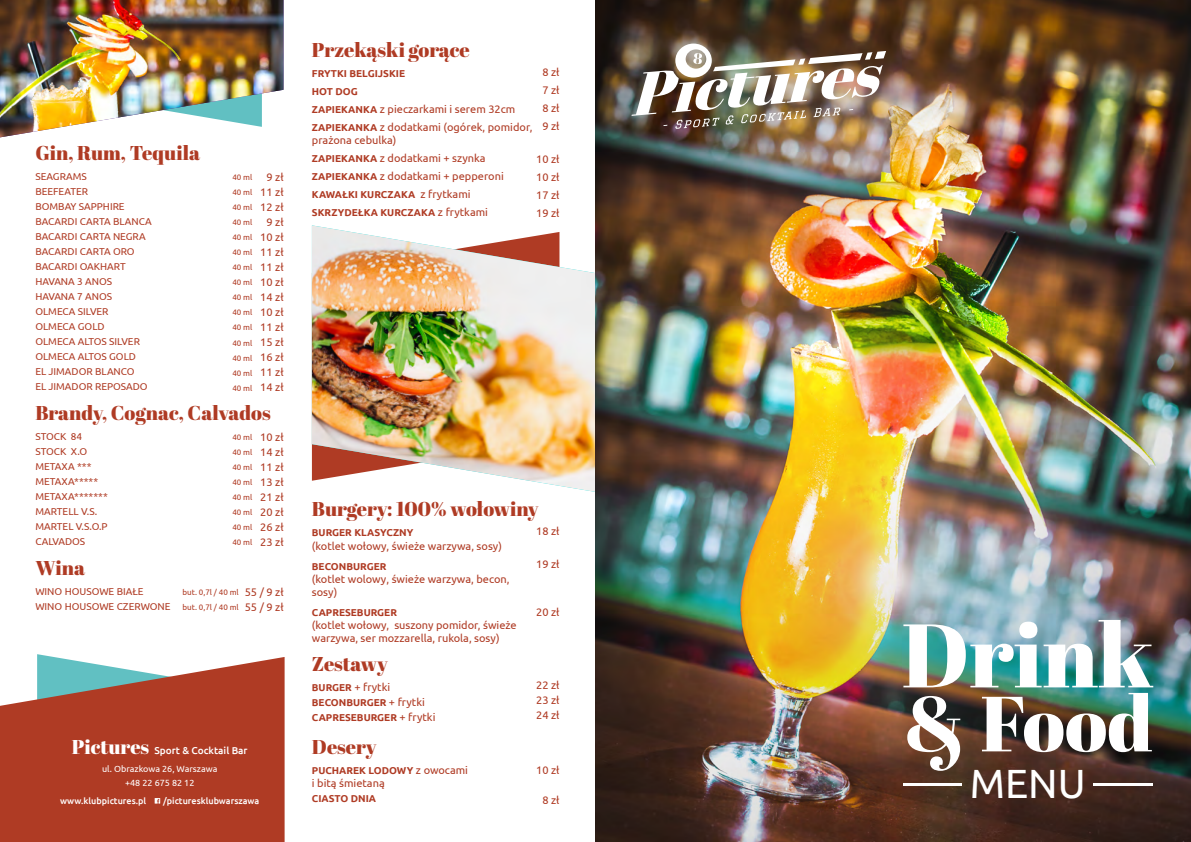
<style>
.page{position:relative;width:1191px;height:842px;background:#fff}
.page>*{position:absolute;margin:0;border:0;box-sizing:border-box;transform-origin:0 0}
.t1{font:89.9px "Abril Fatface";color:#fff}
.t2{font:77.9px "Abril Fatface";color:#fff}
.t3{font:40.5px "Ubuntu";color:#fff}
.t4{font:20px "Abril Fatface";color:#af3b24}
.t5{font:11px/15px "Ubuntu";color:#af3b24}
.t6{font:10px/15px "Ubuntu";color:#af3b24}
.t7{font:700 10px/18px "Ubuntu";color:#af3b24}
.t8{font:500 10px "Ubuntu";color:#fff}
.t9{font:500 9px "Ubuntu";color:#fff}
.t10{font:9px/14px "Ubuntu";color:#fff;text-align:center}
.t11{font:8px/15px "Ubuntu";color:#af3b24;text-align:justify}
.s1{font-family:"Abril Fatface";font-weight:400;font-size:20px}
.s2{font-weight:700;font-size:10px}
.s3{font-weight:400;font-size:11px}
</style>
<div class="page">
<svg style="left:0;top:657px;width:284px;height:185px;background:#b0513d"></svg>
<img style="left:312px;top:225px;width:283px;height:267px">
<img style="left:0;top:0;width:283px;height:137px">
<img style="left:595px;top:0;width:596px;height:842px">
<img style="left:631px;top:44px;width:255px;height:85px">
<hr style="left:903px;top:783px;width:58px;height:3px;background:#fff">
<hr style="left:1093px;top:783px;width:59px;height:3px;background:#fff">
<svg style="left:155px;top:798px;width:5px;height:6px"></svg>
<h3 class="t4" style="left:35px;top:139px;width:166px">Gin, Rum, Tequila</h3>
<p class="t6" style="left:35px;top:169px;width:118px">SEAGRAMS<br>BEEFEATER<br>BOMBAY SAPPHIRE<br>BACARDI CARTA BLANCA<br>BACARDI CARTA NEGRA<br>BACARDI CARTA ORO<br>BACARDI OAKHART<br>HAVANA 3 ANOS<br>HAVANA 7 ANOS<br>OLMECA SILVER<br>OLMECA GOLD<br>OLMECA ALTOS SILVER<br>OLMECA ALTOS GOLD<br>EL JIMADOR BLANCO<br>EL JIMADOR REPOSADO</p>
<h3 class="t4" style="left:35px;top:399px;width:237px">Brandy, Cognac, Calvados</h3>
<p class="t6" style="left:35px;top:429px;width:74px">STOCK 84<br>STOCK X.O<br>METAXA ***<br>METAXA*****<br>METAXA*******<br>MARTELL V.S.<br>MARTEL V.S.O.P<br>CALVADOS</p>
<h3 class="t4" style="left:35px;top:554px;width:51px">Wina</h3>
<p class="t6" style="left:35px;top:584px;width:137px">WINO HOUSOWE BIAŁE<br>WINO HOUSOWE CZERWONE</p>
<p class="t5" style="left:260px;top:169px;width:25px;text-align:center">9 zł<br>11 zł<br>12 zł<br>9 zł<br>10 zł<br>11 zł<br>11 zł<br>10 zł<br>14 zł<br>10 zł<br>11 zł<br>15 zł<br>16 zł<br>11 zł<br>14 zł</p>
<p class="t11" style="left:232px;top:170px;width:21px">40 ml 40 ml 40 ml 40 ml 40 ml 40 ml 40 ml 40 ml 40 ml 40 ml 40 ml 40 ml 40 ml 40 ml 40 ml</p>
<p class="t5" style="left:260px;top:429px;width:25px;text-align:justify">10 zł 14 zł 11 zł 13 zł 21 zł 20 zł 26 zł 23 zł</p>
<p class="t11" style="left:232px;top:430px;width:21px">40 ml 40 ml 40 ml 40 ml 40 ml 40 ml 40 ml 40 ml</p>
<p class="t5" style="left:245px;top:584px;width:40px">55 / 9 zł<br>55 / 9 zł</p>
<p class="t11" style="left:182px;top:584px;width:58px">but. 0,7l / 40 ml but. 0,7l / 40 ml</p>
<p class="t8" style="left:72px;top:744px;width:177px"><span class="s1">Pictures</span> Sport &amp; Cocktail Bar</p>
<p class="t10" style="left:102px;top:761px;width:117px">ul. Obrazkowa 26, Warszawa +48 22 675 82 12</p>
<p class="t9" style="left:60px;top:795px;width:88px">www.klubpictures.pl</p>
<p class="t9" style="left:163px;top:795px;width:98px">/picturesklubwarszawa</p>
<h3 class="t4" style="left:312px;top:36px;width:159px">Przekąski gorące</h3>
<p class="t7" style="left:312px;top:64px;width:95px">FRYTKI BELGIJSKIE<br>HOT DOG</p>
<p class="t5" style="left:312px;top:100px;width:222px;line-height:18px"><span class="s2">ZAPIEKANKA</span> z pieczarkami i serem 32cm<br><span class="s2">ZAPIEKANKA</span> z dodatkami (ogórek, pomidor,</p>
<p class="t5" style="left:312px;top:131px;width:193px;line-height:18px">prażona cebulka)<br><span class="s2">ZAPIEKANKA</span> z dodatkami + szynka<br><span class="s2">ZAPIEKANKA</span> z dodatkami + pepperoni</p>
<p class="t7" style="left:312px;top:186px;width:178px">KAWAŁKI KURCZAKA <span class="s3">z frytkami<br></span>SKRZYDEŁKA KURCZAKA <span class="s3">z frytkami</span></p>
<p class="t5" style="left:542px;top:63px;width:19px;line-height:18px;text-align:justify">8 zł 7 zł 8 zł 9 zł</p>
<p class="t5" style="left:536px;top:150px;width:25px;line-height:18px;text-align:justify">10 zł 10 zł 17 zł 19 zł</p>
<h3 class="t4" style="left:312px;top:495px;width:228px">Burgery: 100% wołowiny</h3>
<p class="t7" style="left:312px;top:524px;width:103px">BURGER KLASYCZNY</p>
<p class="t5" style="left:312px;top:538px;width:191px">(kotlet wołowy, świeże warzywa, sosy)</p>
<p class="t7" style="left:312px;top:557px;width:76px">BECONBURGER</p>
<p class="t5" style="left:312px;top:572px;width:199px;line-height:13.2px">(kotlet wolowy, świeże warzywa, becon, sosy)</p>
<p class="t7" style="left:312px;top:603px;width:87px">CAPRESEBURGER</p>
<p class="t5" style="left:312px;top:618px;width:206px;line-height:13.2px">(kotlet wołowy, suszony pomidor, świeże warzywa, ser mozzarella, rukola, sosy)</p>
<h3 class="t4" style="left:312px;top:649px;width:77px">Zestawy</h3>
<p class="t7" style="left:312px;top:678px;width:15px">BURGER</p>
<p class="t5" style="left:354px;top:679px;width:37px">+ frytki</p>
<p class="t7" style="left:312px;top:693px;width:15px">BECONBURGER</p>
<p class="t5" style="left:389px;top:694px;width:37px">+ frytki</p>
<p class="t7" style="left:312px;top:708px;width:15px">CAPRESEBURGER</p>
<p class="t5" style="left:399px;top:709px;width:37px">+ frytki</p>
<h3 class="t4" style="left:312px;top:732px;width:66px">Desery</h3>
<p class="t7" style="left:312px;top:761px;width:35px">PUCHAREK</p>
<p class="t7" style="left:368px;top:761px;width:9px">LODOWY</p>
<p class="t5" style="left:416px;top:762px;width:54px">z owocami</p>
<p class="t5" style="left:312px;top:775px;width:74px">i bitą śmietaną</p>
<p class="t7" style="left:312px;top:789px;width:46px">CIASTO DNIA</p>
<p class="t5" style="left:536px;top:523px;width:25px">18 zł</p>
<p class="t5" style="left:536px;top:556px;width:25px">19 zł</p>
<p class="t5" style="left:536px;top:604px;width:25px">20 zł</p>
<p class="t5" style="left:536px;top:677px;width:25px;text-align:justify">22 zł 23 zł 24 zł</p>
<p class="t5" style="left:536px;top:762px;width:25px">10 zł</p>
<p class="t5" style="left:542px;top:792px;width:19px">8 zł</p>
<h1 class="t1" style="left:901px;top:592px;width:254px">Drink</h1>
<h2 class="t2" style="left:902px;top:669px;width:252px">&amp; Food</h2>
<h3 class="t3" style="left:969px;top:758px;width:117px">MENU</h3>
</div>
